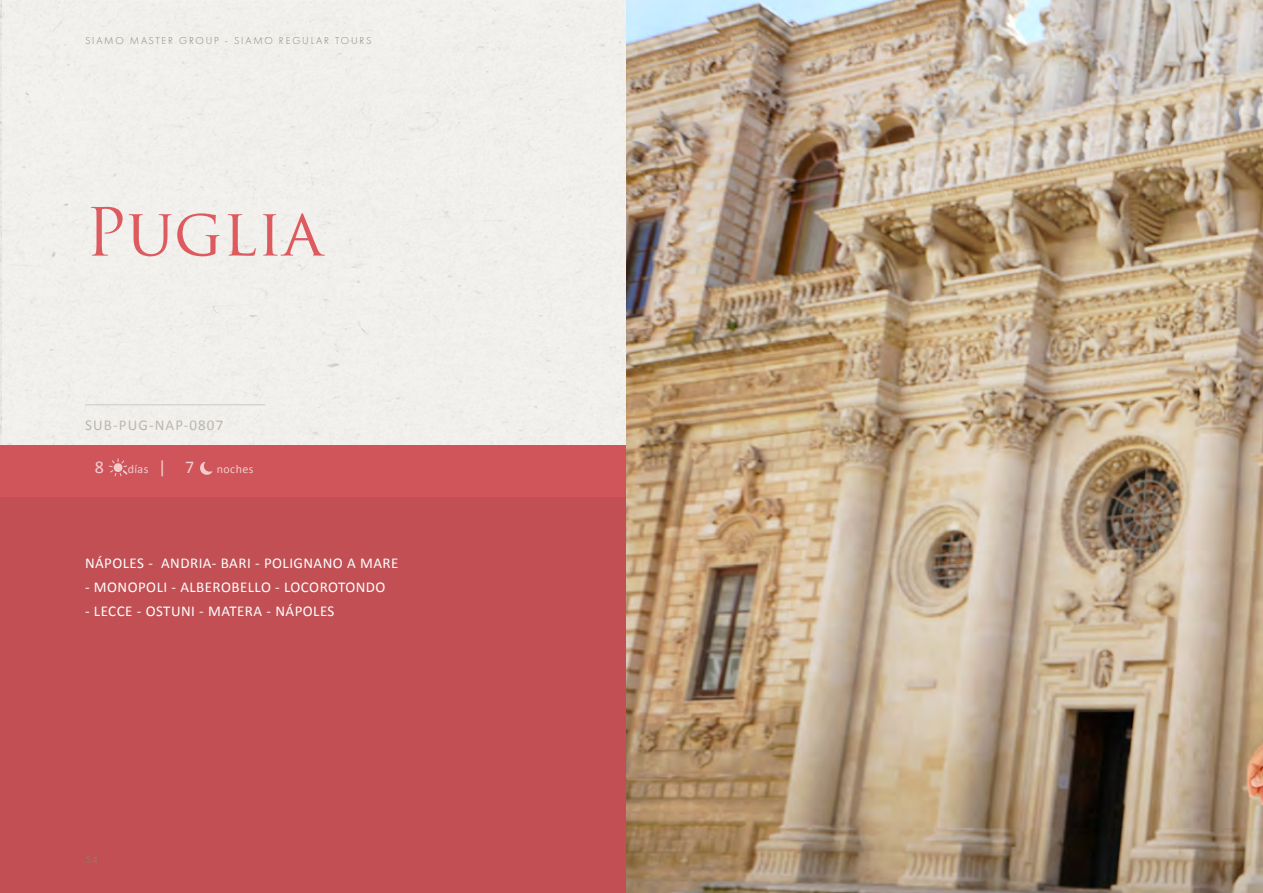
<style>
.page{position:relative;width:1263px;height:893px;background:#fff}
.page>*{position:absolute;margin:0;border:0;box-sizing:border-box;transform-origin:0 0}
.t1{font:64.5px "Trajan Pro";color:#dd5a5f}
.t2{font:18px "Calibri";color:#fff}
.t3{font:15px "Calibri";letter-spacing:.03em;color:#fff}
.t4{font:15px "Calibri";letter-spacing:.075em;color:#a69e93}
.t5{font:12px "Calibri";letter-spacing:.03em;color:#fff}
.t6{font:300 10.5px "Futura PT";letter-spacing:.17em;color:#8d8577}
.s1{font-size:18px}
</style>
<div class="page">
<div style="left:2px;top:0;width:631px;height:893px;background:#f1f0ec"></div>
<div style="left:0;top:445px;width:633px;height:52px;background:#cf555a"></div>
<div style="left:0;top:497px;width:633px;height:396px;background:#c14f53"></div>
<hr style="left:85px;top:404px;width:180px;height:1px;background:#d5d5d1">
<img style="left:626px;top:0;width:637px;height:893px">
<svg style="left:109px;top:458px;width:18px;height:18px"></svg>
<svg style="left:200px;top:462px;width:12px;height:13px"></svg>
<p class="t6" style="left:85px;top:34px;width:288px">SIAMO MASTER GROUP - SIAMO REGULAR TOURS</p>
<h1 class="t1" style="left:85px;top:191px;width:239px">Puglia</h1>
<p class="t4" style="left:85px;top:416px;width:140px">SUB-PUG-NAP-0807</p>
<p class="t2" style="left:95px;top:456px;width:11px">8</p>
<p class="t5" style="left:128px;top:462px;width:68px">días <span class="s1">| 7</span></p>
<p class="t5" style="left:217px;top:462px;width:38px">noches</p>
<p class="t3" style="left:85px;top:553px;width:315px">NÁPOLES - ANDRIA- BARI - POLIGNANO A MARE</p>
<p class="t3" style="left:85px;top:577px;width:302px">- MONOPOLI - ALBEROBELLO - LOCOROTONDO</p>
<p class="t3" style="left:85px;top:601px;width:251px">- LECCE - OSTUNI - MATERA - NÁPOLES</p>
<p class="t6" style="left:85px;top:853px;width:14px">54</p>
</div>
